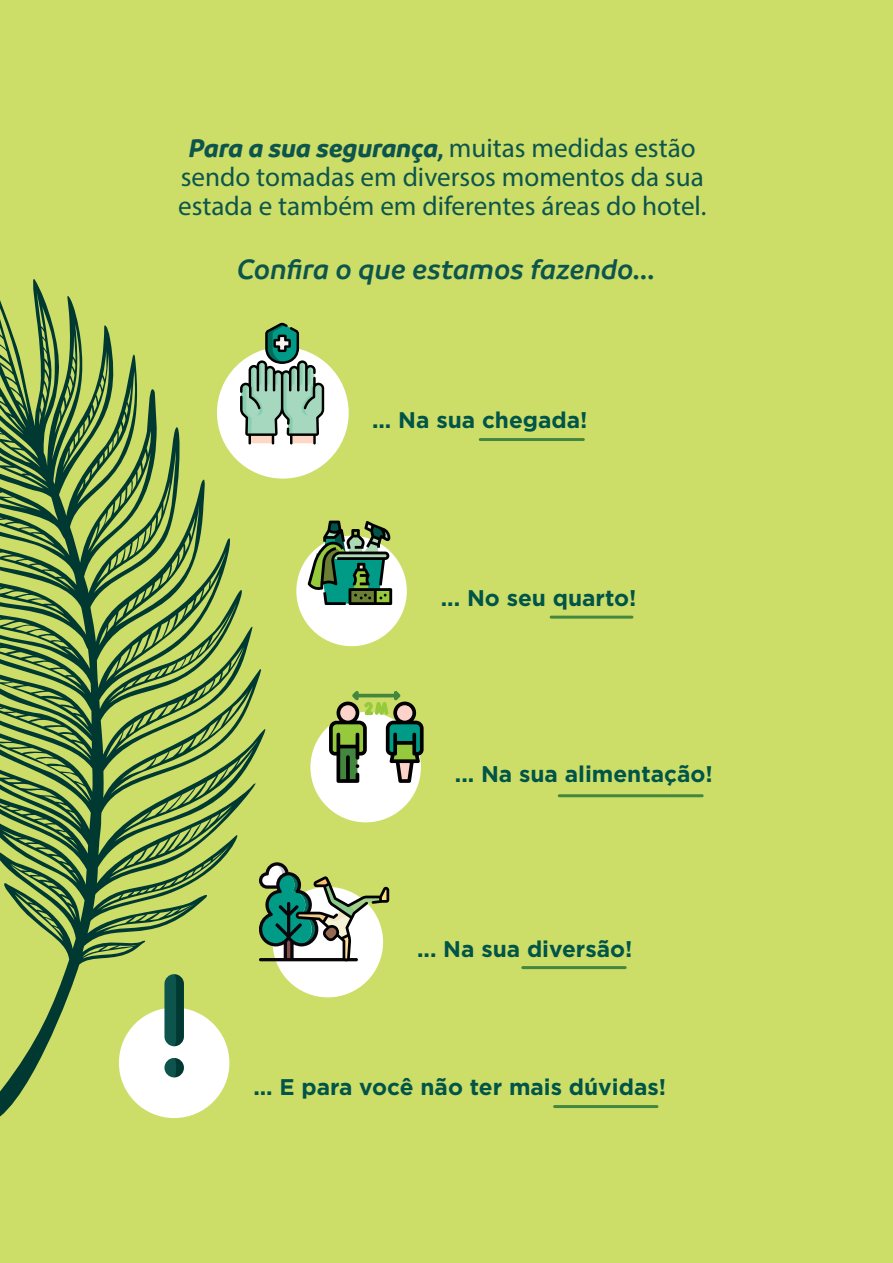
<style>
.page{position:relative;width:893px;height:1263px;background:#cdde68}
.page>*{position:absolute;margin:0;border:0;box-sizing:border-box;transform-origin:0 0}
.t1{font:italic 600 30px "Branding";color:#0d554c}
.t2{font:27.15px/28.5px "Myriad Pro";color:#0d554c}
.t3{font:italic 700 27.15px "Branding";color:#0d554c}
.t4{font:700 22.65px "Gotham";color:#005448}
.s1{font-family:"Myriad Pro";font-weight:400;font-style:normal}
</style>
<div class="page">
<div style="left:217px;top:347px;width:132px;height:132px;background:#fff;border-radius:50%"></div>
<svg style="left:276px;top:323px;width:48px;height:121px"></svg>
<div style="left:310px;top:712px;width:111px;height:110px;background:#fff;border-radius:50%"></div>
<svg style="left:329px;top:691px;width:94px;height:92px"></svg>
<div style="left:273px;top:887px;width:110px;height:110px;background:#fff;border-radius:50%"></div>
<svg style="left:276px;top:862px;width:113px;height:99px"></svg>
<div style="left:296px;top:536px;width:111px;height:110px;background:#fff;border-radius:50%"></div>
<svg style="left:308px;top:521px;width:84px;height:84px"></svg>
<svg style="left:0;top:279px;width:276px;height:839px"></svg>
<hr style="left:480px;top:438px;width:103px;height:3px;background:#43873f">
<hr style="left:551px;top:616px;width:81px;height:3px;background:#43873f">
<hr style="left:559px;top:794px;width:143px;height:3px;background:#43873f">
<hr style="left:523px;top:966px;width:102px;height:3px;background:#43873f">
<hr style="left:555px;top:1105px;width:102px;height:3px;background:#43873f">
<p class="t3" style="left:189px;top:133px;width:508px">Para a sua segurança, <span class="s1">muitas medidas estão</span></p>
<p class="t2" style="left:178px;top:162px;width:530px">sendo tomadas em diversos momentos da sua estada e também em diferentes áreas do hotel.</p>
<h1 class="t1" style="left:237px;top:253px;width:419px">Confira o que estamos fazendo...</h1>
<p class="t4" style="left:372px;top:405px;width:217px">... Na sua chegada!</p>
<p class="t4" style="left:441px;top:583px;width:197px">... No seu quarto!</p>
<p class="t4" style="left:455px;top:759px;width:260px">... Na sua alimentação!</p>
<p class="t4" style="left:417px;top:934px;width:217px">... Na sua diversão!</p>
<p class="t4" style="left:253px;top:1072px;width:414px">... E para você não ter mais dúvidas!</p>
</div>
